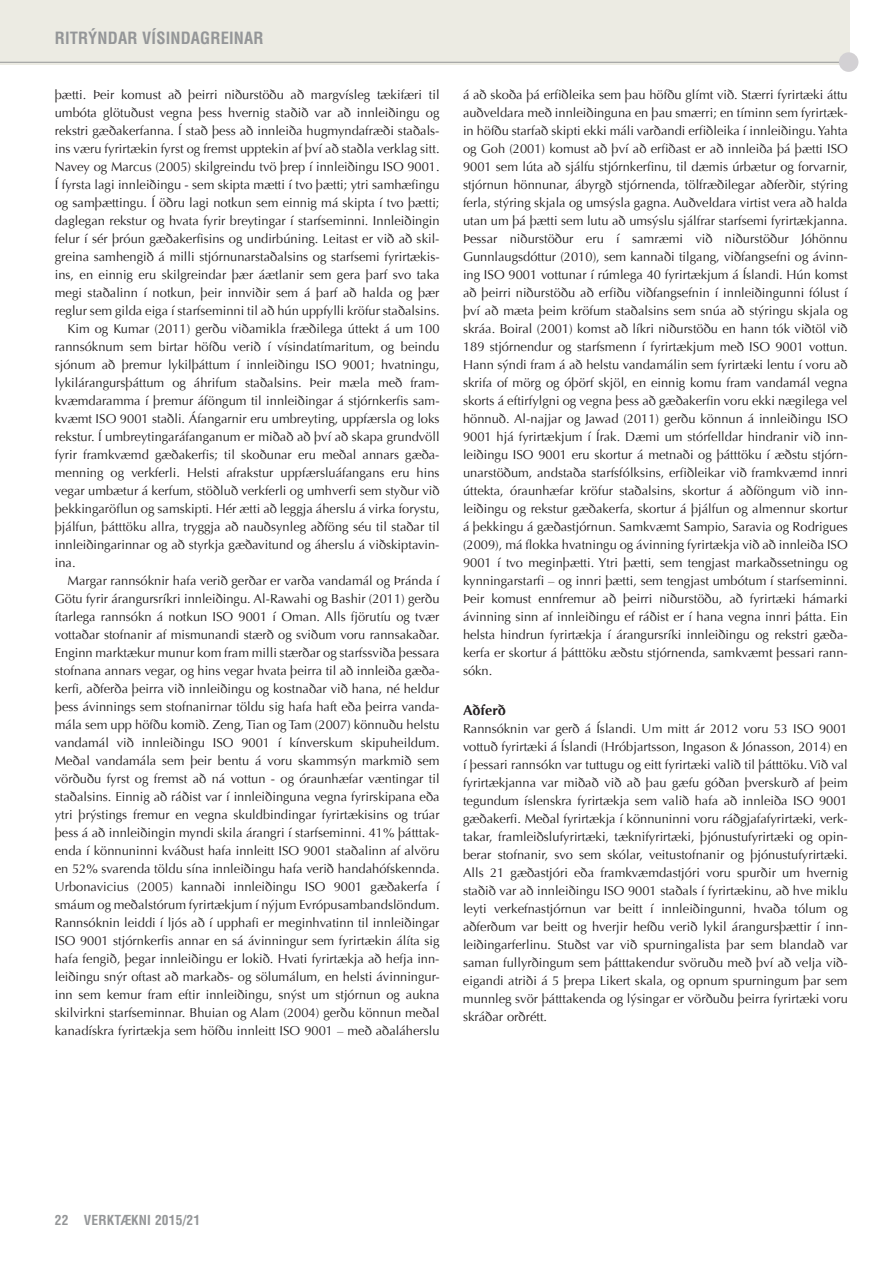
<style>
.page{position:relative;width:892px;height:1262px;background:#fff}
.page>*{position:absolute;margin:0;border:0;box-sizing:border-box;transform-origin:0 0}
.t1{font:700 condensed 16.5px "Helvetica LT Std";letter-spacing:.01em;color:#949698}
.t2{font:700 14.4px "Optima";color:#231f20}
.t3{font:700 condensed 13.5px "Helvetica LT Std";letter-spacing:.01em;color:#949698}
.t4{font:12.9px/18px "Optima";color:#231f20;text-align:justify}
</style>
<div class="page">
<div style="left:0;top:0;width:850px;height:65px;background:#ecebe3"></div>
<hr style="left:0;top:62px;width:850px;height:1px;background:#949698">
<div style="left:839px;top:52px;width:19px;height:20px;background:#d3d1d4;border-radius:50%"></div>
<p class="t1" style="left:55px;top:28px;width:210px">RITRÝNDAR VÍSINDAGREINAR</p>
<p class="t4" style="left:55px;top:85px;width:386px">þætti. Þeir komust að þeirri niðurstöðu að margvísleg tækifæri til</p>
<p class="t4" style="left:55px;top:103px;width:386px">umbóta glötuðust vegna þess hvernig staðið var að innleiðingu og</p>
<p class="t4" style="left:55px;top:121px;width:386px">rekstri gæðakerfanna. Í stað þess að innleiða hugmyndafræði staðals-</p>
<p class="t4" style="left:55px;top:139px;width:386px">ins væru fyrirtækin fyrst og fremst upptekin af því að staðla verklag sitt.</p>
<p class="t4" style="left:55px;top:157px;width:386px">Navey og Marcus (2005) skilgreindu tvö þrep í innleiðingu ISO 9001.</p>
<p class="t4" style="left:55px;top:175px;width:386px">Í fyrsta lagi innleiðingu - sem skipta mætti í tvo þætti; ytri samhæfingu</p>
<p class="t4" style="left:55px;top:193px;width:386px">og samþættingu. Í öðru lagi notkun sem einnig má skipta í tvo þætti;</p>
<p class="t4" style="left:55px;top:211px;width:386px">daglegan rekstur og hvata fyrir breytingar í starfseminni. Innleiðingin</p>
<p class="t4" style="left:55px;top:229px;width:386px">felur í sér þróun gæðakerfisins og undirbúning. Leitast er við að skil-</p>
<p class="t4" style="left:55px;top:247px;width:386px">greina samhengið á milli stjórnunarstaðalsins og starfsemi fyrirtækis-</p>
<p class="t4" style="left:55px;top:265px;width:386px">ins, en einnig eru skilgreindar þær áætlanir sem gera þarf svo taka</p>
<p class="t4" style="left:55px;top:283px;width:386px">megi staðalinn í notkun, þeir innviðir sem á þarf að halda og þær</p>
<p class="t4" style="left:55px;top:301px;width:386px">reglur sem gilda eiga í starfseminni til að hún uppfylli kröfur staðalsins.</p>
<p class="t4" style="left:68px;top:319px;width:373px">Kim og Kumar (2011) gerðu viðamikla fræðilega úttekt á um 100</p>
<p class="t4" style="left:55px;top:337px;width:386px">rannsóknum sem birtar höfðu verið í vísindatímaritum, og beindu</p>
<p class="t4" style="left:55px;top:355px;width:386px">sjónum að þremur lykilþáttum í innleiðingu ISO 9001; hvatningu,</p>
<p class="t4" style="left:55px;top:373px;width:386px">lykilárangursþáttum og áhrifum staðalsins. Þeir mæla með fram-</p>
<p class="t4" style="left:55px;top:391px;width:386px">kvæmdaramma í þremur áföngum til innleiðingar á stjórnkerfis sam-</p>
<p class="t4" style="left:55px;top:409px;width:386px">kvæmt ISO 9001 staðli. Áfangarnir eru umbreyting, uppfærsla og loks</p>
<p class="t4" style="left:55px;top:427px;width:386px">rekstur. Í umbreytingaráfanganum er miðað að því að skapa grundvöll</p>
<p class="t4" style="left:55px;top:445px;width:386px">fyrir framkvæmd gæðakerfis; til skoðunar eru meðal annars gæða-</p>
<p class="t4" style="left:55px;top:463px;width:386px">menning og verkferli. Helsti afrakstur uppfærsluáfangans eru hins</p>
<p class="t4" style="left:55px;top:481px;width:386px">vegar umbætur á kerfum, stöðluð verkferli og umhverfi sem styður við</p>
<p class="t4" style="left:55px;top:499px;width:386px">þekkingaröflun og samskipti. Hér ætti að leggja áherslu á virka forystu,</p>
<p class="t4" style="left:55px;top:517px;width:386px">þjálfun, þátttöku allra, tryggja að nauðsynleg aðföng séu til staðar til</p>
<p class="t4" style="left:55px;top:535px;width:386px">innleiðingarinnar og að styrkja gæðavitund og áherslu á viðskiptavin-</p>
<p class="t4" style="left:55px;top:553px;width:22px">ina.</p>
<p class="t4" style="left:68px;top:571px;width:374px">Margar rannsóknir hafa verið gerðar er varða vandamál og Þránda í</p>
<p class="t4" style="left:55px;top:589px;width:386px">Götu fyrir árangursríkri innleiðingu. Al-Rawahi og Bashir (2011) gerðu</p>
<p class="t4" style="left:55px;top:607px;width:386px">ítarlega rannsókn á notkun ISO 9001 í Oman. Alls fjörutíu og tvær</p>
<p class="t4" style="left:55px;top:625px;width:386px">vottaðar stofnanir af mismunandi stærð og sviðum voru rannsakaðar.</p>
<p class="t4" style="left:55px;top:643px;width:386px">Enginn marktækur munur kom fram milli stærðar og starfssviða þessara</p>
<p class="t4" style="left:55px;top:661px;width:386px">stofnana annars vegar, og hins vegar hvata þeirra til að innleiða gæða-</p>
<p class="t4" style="left:55px;top:679px;width:386px">kerfi, aðferða þeirra við innleiðingu og kostnaðar við hana, né heldur</p>
<p class="t4" style="left:55px;top:697px;width:386px">þess ávinnings sem stofnanirnar töldu sig hafa haft eða þeirra vanda-</p>
<p class="t4" style="left:55px;top:715px;width:386px">mála sem upp höfðu komið. Zeng, Tian og Tam (2007) könnuðu helstu</p>
<p class="t4" style="left:55px;top:733px;width:386px">vandamál við innleiðingu ISO 9001 í kínverskum skipuheildum.</p>
<p class="t4" style="left:55px;top:751px;width:386px">Meðal vandamála sem þeir bentu á voru skammsýn markmið sem</p>
<p class="t4" style="left:55px;top:769px;width:386px">vörðuðu fyrst og fremst að ná vottun - og óraunhæfar væntingar til</p>
<p class="t4" style="left:55px;top:787px;width:386px">staðalsins. Einnig að ráðist var í innleiðinguna vegna fyrirskipana eða</p>
<p class="t4" style="left:55px;top:805px;width:386px">ytri þrýstings fremur en vegna skuldbindingar fyrirtækisins og trúar</p>
<p class="t4" style="left:55px;top:823px;width:386px">þess á að innleiðingin myndi skila árangri í starfseminni. 41% þátttak-</p>
<p class="t4" style="left:55px;top:841px;width:386px">enda í könnuninni kváðust hafa innleitt ISO 9001 staðalinn af alvöru</p>
<p class="t4" style="left:55px;top:859px;width:386px">en 52% svarenda töldu sína innleiðingu hafa verið handahófskennda.</p>
<p class="t4" style="left:55px;top:877px;width:386px">Urbonavicius (2005) kannaði innleiðingu ISO 9001 gæðakerfa í</p>
<p class="t4" style="left:55px;top:895px;width:386px">smáum og meðalstórum fyrirtækjum í nýjum Evrópusambandslöndum.</p>
<p class="t4" style="left:55px;top:913px;width:386px">Rannsóknin leiddi í ljós að í upphafi er meginhvatinn til innleiðingar</p>
<p class="t4" style="left:55px;top:931px;width:386px">ISO 9001 stjórnkerfis annar en sá ávinningur sem fyrirtækin álíta sig</p>
<p class="t4" style="left:55px;top:949px;width:386px">hafa fengið, þegar innleiðingu er lokið. Hvati fyrirtækja að hefja inn-</p>
<p class="t4" style="left:55px;top:967px;width:386px">leiðingu snýr oftast að markaðs- og sölumálum, en helsti ávinningur-</p>
<p class="t4" style="left:55px;top:985px;width:386px">inn sem kemur fram eftir innleiðingu, snýst um stjórnun og aukna</p>
<p class="t4" style="left:55px;top:1003px;width:386px">skilvirkni starfseminnar. Bhuian og Alam (2004) gerðu könnun meðal</p>
<p class="t4" style="left:55px;top:1021px;width:386px">kanadískra fyrirtækja sem höfðu innleitt ISO 9001 – með aðaláherslu</p>
<p class="t4" style="left:463px;top:85px;width:386px">á að skoða þá erfiðleika sem þau höfðu glímt við. Stærri fyrirtæki áttu auðveldara með innleiðinguna en þau smærri; en tíminn sem fyrirtæk&shy;in höfðu starfað skipti ekki máli varðandi erfiðleika í innleiðingu. Yahta og Goh (2001) komust að því að erfiðast er að innleiða þá þætti ISO 9001 sem lúta að sjálfu stjórnkerfinu, til dæmis úrbætur og forvarnir, stjórnun hönnunar, ábyrgð stjórnenda, tölfræðilegar aðferðir, stýring ferla, stýring skjala og umsýsla gagna. Auðveldara virtist vera að halda utan um þá þætti sem lutu að umsýslu sjálfrar starfsemi fyrirtækjanna.<br>Þessar niðurstöður eru í samræmi við niðurstöður Jóhönnu Gunnlaugsdóttur (2010), sem kannaði tilgang, viðfangsefni og ávinn&shy;ing ISO 9001 vottunar í rúmlega 40 fyrirtækjum á Íslandi. Hún komst að þeirri niðurstöðu að erfiðu viðfangsefnin í innleiðingunni fólust í því að mæta þeim kröfum staðalsins sem snúa að stýringu skjala og skráa. Boiral (2001) komst að líkri niðurstöðu en hann tók viðtöl við 189 stjórnendur og starfsmenn í fyrirtækjum með ISO 9001 vottun.<br>Hann sýndi fram á að helstu vandamálin sem fyrirtæki lentu í voru að skrifa of mörg og óþörf skjöl, en einnig komu fram vandamál vegna skorts á eftirfylgni og vegna þess að gæðakerfin voru ekki nægilega vel hönnuð. Al-najjar og Jawad (2011) gerðu könnun á innleiðingu ISO 9001 hjá fyrirtækjum í Írak. Dæmi um stórfelldar hindranir við inn&shy;leiðingu ISO 9001 eru skortur á metnaði og þátttöku í æðstu stjórn&shy;unarstöðum, andstaða starfsfólksins, erfiðleikar við framkvæmd innri úttekta, óraunhæfar kröfur staðalsins, skortur á aðföngum við inn&shy;leiðingu og rekstur gæðakerfa, skortur á þjálfun og almennur skortur á þekkingu á gæðastjórnun. Samkvæmt Sampio, Saravia og Rodrigues (2009), má flokka hvatningu og ávinning fyrirtækja við að innleiða ISO 9001 í tvo meginþætti. Ytri þætti, sem tengjast markaðssetningu og kynningarstarfi – og innri þætti, sem tengjast umbótum í starfseminni.<br>Þeir komust ennfremur að þeirri niðurstöðu, að fyrirtæki hámarki ávinning sinn af innleiðingu ef ráðist er í hana vegna innri þátta. Ein helsta hindrun fyrirtækja í árangursríki innleiðingu og rekstri gæða&shy;kerfa er skortur á þátttöku æðstu stjórnenda, samkvæmt þessari rann&shy;sókn.</p>
<p class="t2" style="left:463px;top:702px;width:44px">Aðferð</p>
<p class="t4" style="left:463px;top:720px;width:386px">Rannsóknin var gerð á Íslandi. Um mitt ár 2012 voru 53 ISO 9001 vottuð fyrirtæki á Íslandi (Hróbjartsson, Ingason &amp; Jónasson, 2014) en í þessari rannsókn var tuttugu og eitt fyrirtæki valið til þátttöku. Við val fyrirtækjanna var miðað við að þau gæfu góðan þverskurð af þeim tegundum íslenskra fyrirtækja sem valið hafa að innleiða ISO 9001 gæðakerfi. Meðal fyrirtækja í könnuninni voru ráðgjafafyrirtæki, verk&shy;takar, framleiðslufyrirtæki, tæknifyrirtæki, þjónustufyrirtæki og opin&shy;berar stofnanir, svo sem skólar, veitustofnanir og þjónustufyrirtæki.<br>Alls 21 gæðastjóri eða framkvæmdastjóri voru spurðir um hvernig staðið var að innleiðingu ISO 9001 staðals í fyrirtækinu, að hve miklu leyti verkefnastjórnun var beitt í innleiðingunni, hvaða tólum og aðferðum var beitt og hverjir hefðu verið lykil árangursþættir í inn&shy;leiðingarferlinu. Stuðst var við spurningalista þar sem blandað var saman fullyrðingum sem þátttakendur svöruðu með því að velja við&shy;eigandi atriði á 5 þrepa Likert skala, og opnum spurningum þar sem munnleg svör þátttakenda og lýsingar er vörðuðu þeirra fyrirtæki voru skráðar orðrétt.</p>
<p class="t3" style="left:55px;top:1212px;width:38px">22 VERKTÆKNI</p>
<p class="t3" style="left:155px;top:1212px;width:47px">2015/21</p>
</div>
